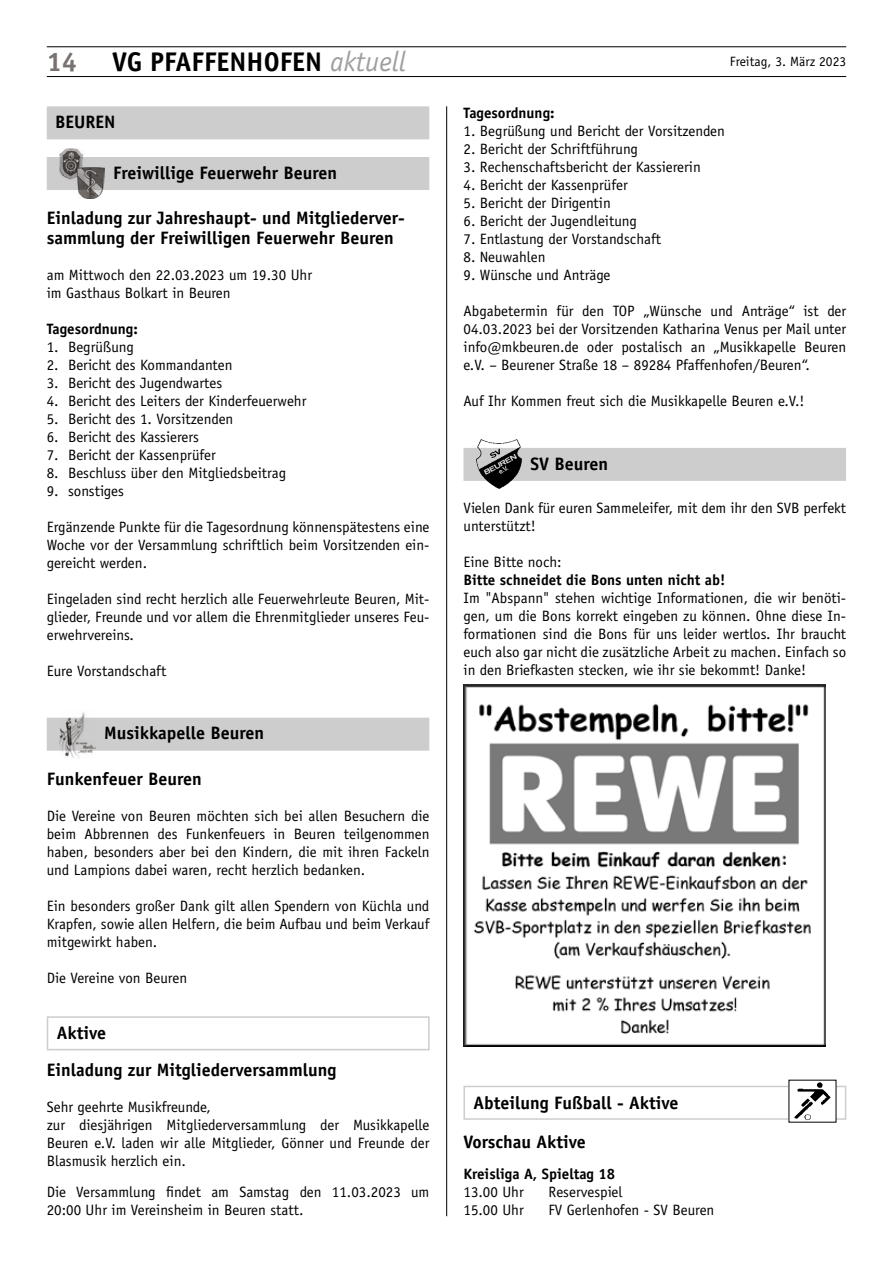
<style>
.page{position:relative;width:893px;height:1263px;background:#fff}
.page>*{position:absolute;margin:0;border:0;box-sizing:border-box;transform-origin:0 0}
.t1{font:700 27px "Officina Sans";color:#000}
.t2{font:700 27px "Officina Sans";color:#787370}
.t3{font:700 18px/19.5px "Officina Sans";color:#000}
.t4{font:15px/18px "Officina Sans";color:#000;text-align:justify}
.t5{font:700 15px "Officina Sans";color:#000}
.t6{font:13.5px "Officina Sans";color:#000}
.s1{font-weight:400;font-style:italic;font-size:28.35px;color:#a19f9d}
</style>
<div class="page">
<hr style="left:47px;top:76px;width:799px;height:1px;background:#000">
<hr style="left:47px;top:47px;width:799px;height:1px;background:#000">
<hr style="left:446px;top:106px;width:1px;height:1110px;background:#000">
<div style="left:47px;top:106px;width:382px;height:33px;background:#cecdcd"></div>
<div style="left:47px;top:157px;width:382px;height:33px;background:#cecdcd"></div>
<img style="left:60px;top:149px;width:45px;height:49px">
<div style="left:47px;top:718px;width:382px;height:33px;background:#cecdcd"></div>
<img style="left:60px;top:711px;width:35px;height:47px">
<div style="left:47px;top:1016px;width:382px;height:34px;border:2px solid #cecdcd"></div>
<div style="left:463px;top:448px;width:383px;height:33px;background:#cecdcd"></div>
<img style="left:476px;top:440px;width:46px;height:48px">
<img style="left:463px;top:684px;width:362px;height:362px">
<div style="left:463px;top:1086px;width:383px;height:34px;border:2px solid #cecdcd"></div>
<div style="left:789px;top:1080px;width:47px;height:42px;background:#fff"></div>
<img style="left:795px;top:1082px;width:35px;height:38px">
<h1 class="t2" style="left:47px;top:45px;width:32px">14</h1>
<h1 class="t1" style="left:112px;top:45px;width:295px">VG PFAFFENHOFEN <span class="s1">aktuell</span></h1>
<p class="t6" style="left:730px;top:53px;width:118px">Freitag, 3. März 2023</p>
<p class="t3" style="left:55px;top:112px;width:62px">BEUREN</p>
<p class="t3" style="left:113px;top:163px;width:225px">Freiwillige Feuerwehr Beuren</p>
<p class="t3" style="left:47px;top:208px;width:359px">Einladung zur Jahreshaupt- und Mitgliederver&shy;sammlung der Freiwilligen Feuerwehr Beuren</p>
<p class="t4" style="left:47px;top:266px;width:267px">am Mittwoch den 22.03.2023 um 19.30 Uhr im Gasthaus Bolkart in Beuren</p>
<p class="t5" style="left:47px;top:319px;width:93px">Tagesordnung:</p>
<p class="t4" style="left:47px;top:338px;width:89px">1. Begrüßung</p>
<p class="t4" style="left:47px;top:356px;width:187px">2. Bericht des Kommandanten</p>
<p class="t4" style="left:47px;top:374px;width:177px">3. Bericht des Jugendwartes</p>
<p class="t4" style="left:47px;top:392px;width:261px">4. Bericht des Leiters der Kinderfeuerwehr</p>
<p class="t4" style="left:47px;top:410px;width:188px">5. Bericht des 1. Vorsitzenden</p>
<p class="t4" style="left:47px;top:428px;width:154px">6. Bericht des Kassierers</p>
<p class="t4" style="left:47px;top:446px;width:171px">7. Bericht der Kassenprüfer</p>
<p class="t4" style="left:47px;top:464px;width:241px">8. Beschluss über den Mitgliedsbeitrag</p>
<p class="t4" style="left:47px;top:482px;width:79px">9. sonstiges</p>
<p class="t4" style="left:47px;top:518px;width:384px">Ergänzende Punkte für die Tagesordnung könnenspätestens eine Woche vor der Versammlung schriftlich beim Vorsitzenden ein&shy;gereicht werden.</p>
<p class="t4" style="left:47px;top:590px;width:384px">Eingeladen sind recht herzlich alle Feuerwehrleute Beuren, Mit&shy;glieder, Freunde und vor allem die Ehrenmitglieder unseres Feu&shy;erwehrvereins.</p>
<p class="t4" style="left:47px;top:662px;width:121px">Eure Vorstandschaft</p>
<p class="t3" style="left:104px;top:723px;width:161px">Musikkapelle Beuren</p>
<p class="t3" style="left:47px;top:768px;width:157px">Funkenfeuer Beuren</p>
<p class="t4" style="left:47px;top:806px;width:384px">Die Vereine von Beuren möchten sich bei allen Besuchern die beim Abbrennen des Funkenfeuers in Beuren teilgenommen haben, besonders aber bei den Kindern, die mit ihren Fackeln und Lampions dabei waren, recht herzlich bedanken.</p>
<p class="t4" style="left:47px;top:896px;width:384px">Ein besonders großer Dank gilt allen Spendern von Küchla und Krapfen, sowie allen Helfern, die beim Aufbau und beim Verkauf mitgewirkt haben.</p>
<p class="t4" style="left:47px;top:968px;width:142px">Die Vereine von Beuren</p>
<p class="t3" style="left:47px;top:1015px;width:291px;line-height:36.8px;text-indent:10px">Aktive<br>Einladung zur Mitgliederversammlung</p>
<p class="t4" style="left:47px;top:1098px;width:384px;text-align:left">Sehr geehrte Musikfreunde,<br>zur diesjährigen Mitgliederversammlung der Musikkapelle Beuren e.V. laden wir alle Mitglieder, Gönner und Freunde der Blasmusik herzlich ein.</p>
<p class="t4" style="left:47px;top:1183px;width:384px">Die Versammlung findet am Samstag den 11.03.2023 um<br>20:00 Uhr im Vereinsheim in Beuren statt.</p>
<p class="t5" style="left:463px;top:104px;width:93px">Tagesordnung:</p>
<p class="t4" style="left:463px;top:122px;width:263px">1. Begrüßung und Bericht der Vorsitzenden</p>
<p class="t4" style="left:463px;top:140px;width:176px">2. Bericht der Schriftführung</p>
<p class="t4" style="left:463px;top:158px;width:239px">3. Rechenschaftsbericht der Kassiererin</p>
<p class="t4" style="left:463px;top:176px;width:166px">4. Bericht der Kassenprüfer</p>
<p class="t4" style="left:463px;top:194px;width:149px">5. Bericht der Dirigentin</p>
<p class="t4" style="left:463px;top:212px;width:175px">6. Bericht der Jugendleitung</p>
<p class="t4" style="left:463px;top:230px;width:199px">7. Entlastung der Vorstandschaft</p>
<p class="t4" style="left:463px;top:248px;width:83px">8. Neuwahlen</p>
<p class="t4" style="left:463px;top:266px;width:149px">9. Wünsche und Anträge</p>
<p class="t4" style="left:463px;top:302px;width:384px">Abgabetermin für den TOP „Wünsche und Anträge“ ist der 04.03.2023 bei der Vorsitzenden Katharina Venus per Mail unter info@mkbeuren.de oder postalisch an „Musikkapelle Beuren e.V. – Beurener Straße 18 – 89284 Pfaffenhofen/Beuren“.</p>
<p class="t4" style="left:463px;top:392px;width:342px">Auf Ihr Kommen freut sich die Musikkapelle Beuren e.V.!</p>
<p class="t3" style="left:530px;top:454px;width:79px">SV Beuren</p>
<p class="t4" style="left:463px;top:499px;width:384px">Vielen Dank für euren Sammeleifer, mit dem ihr den SVB perfekt unterstützt!</p>
<p class="t4" style="left:463px;top:553px;width:100px">Eine Bitte noch:</p>
<p class="t5" style="left:463px;top:570px;width:263px">Bitte schneidet die Bons unten nicht ab!</p>
<p class="t4" style="left:463px;top:589px;width:384px">Im "Abspann" stehen wichtige Informationen, die wir benöti&shy;gen, um die Bons korrekt eingeben zu können. Ohne diese In&shy;formationen sind die Bons für uns leider wertlos. Ihr braucht euch also gar nicht die zusätzliche Arbeit zu machen. Einfach so in den Briefkasten stecken, wie ihr sie bekommt! Danke!</p>
<p class="t3" style="left:463px;top:1083px;width:217px;line-height:39.6px;text-indent:10px">Abteilung Fußball - Aktive<br>Vorschau Aktive</p>
<p class="t5" style="left:463px;top:1165px;width:153px">Kreisliga A, Spieltag 18</p>
<p class="t4" style="left:463px;top:1183px;width:62px">13.00 Uhr</p>
<p class="t4" style="left:548px;top:1183px;width:75px">Reservespiel</p>
<p class="t4" style="left:463px;top:1201px;width:62px">15.00 Uhr</p>
<p class="t4" style="left:548px;top:1201px;width:167px">FV Gerlenhofen - SV Beuren</p>
</div>
